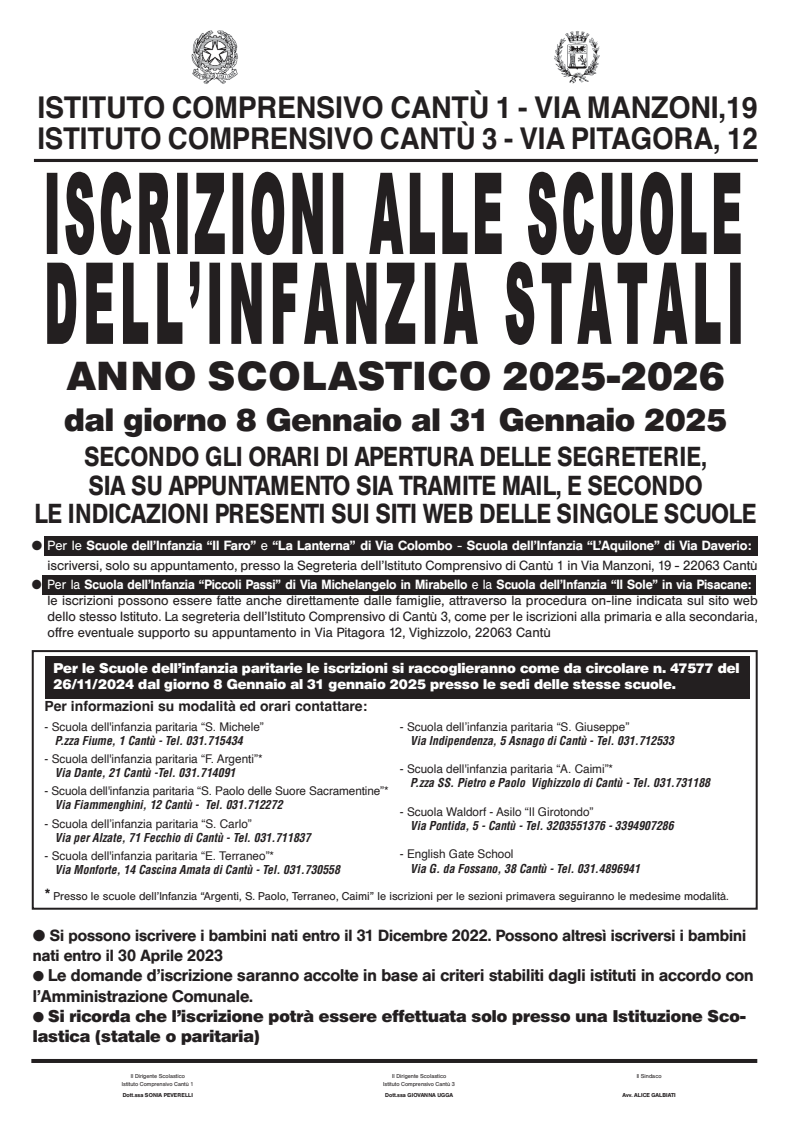
<style>
.page{position:relative;width:794px;height:1134px;background:#fff}
.page>*{position:absolute;margin:0;border:0;box-sizing:border-box;transform-origin:0 0}
.t1{font:900 40px "Helvetica BQ";letter-spacing:.015em;color:#231f20}
.t2{font:900 32px "Helvetica BQ";color:#231f20}
.t3{font:31.12px "Helvetica Neue LT Pro Md Ex+FOZEPD";letter-spacing:.115em;color:#231f20;scale:.51 1}
.t4{font:700 30px/31.2px "Helvetica";letter-spacing:-.005em;color:#231f20;scale:.95 1}
.t5{font:500 27.2px/28.4px "Helvetica BQ";letter-spacing:.02em;color:#231f20;text-align:center;scale:.85 1}
.t6{font:500 16.8px/20.5px "Helvetica BQ";color:#231f20}
.t7{font:900 16.8px/20.1px "Helvetica BQ";color:#231f20}
.t8{font:500 16px/19.6px "Helvetica BQ";color:#231f20}
.t9{font:900 14px/16.4px "Helvetica BQ";color:#fff}
.t10{font:700 14px "Helvetica";color:#231f20}
.t11{font:13.2px/16px "Helvetica BQ";color:#231f20}
.t12{font:italic 700 condensed 12px "Helvetica LT Std";color:#231f20}
.t13{font:12px "Helvetica";color:#231f20}
.t14{font:11.2px "Helvetica BQ";color:#231f20}
.t15{font:5.6px/8px "Helvetica BQ";color:#231f20;text-align:center}
.t16{font:500 5.6px "Helvetica BQ";color:#231f20}
.s1{color:#fff}
.s2{font-weight:500;color:#fff}
.s3{font-size:16px}
</style>
<div class="page">
<div style="left:32px;top:650px;width:725px;height:260px;border:2px solid #231f20"></div>
<div style="left:45px;top:656px;width:704px;height:42px;background:#231f20"></div>
<div style="left:42px;top:576px;width:714px;height:19px;background:#231f20"></div>
<div style="left:44px;top:536px;width:713px;height:20px;background:#231f20"></div>
<hr style="left:34px;top:159px;width:723px;height:3px;background:#231f20">
<svg style="left:47px;top:172px;width:693px;height:83px"></svg>
<svg style="left:47px;top:262px;width:693px;height:83px"></svg>
<img style="left:191px;top:30px;width:47px;height:54px">
<img style="left:554px;top:31px;width:46px;height:53px">
<hr style="left:31px;top:1059px;width:726px;height:4px;background:#231f20">
<h3 class="t4" style="left:37px;top:94px;width:760px">ISTITUTO COMPRENSIVO CANTÙ 1 - VIA MANZONI,19<br>ISTITUTO COMPRENSIVO CANTÙ 3 - VIA PITAGORA, 12</h3>
<h3 class="t3" style="left:43px;top:104px;width:1364px">ISTITUTI COMPRENSIVI N° 1 - VIA MANZONI / N° 3 - VIA PITAGORA</h3>
<h1 class="t1" style="left:67px;top:362px;width:659px">ANNO SCOLASTICO 2025-2026</h1>
<h2 class="t2" style="left:64px;top:409px;width:664px">dal giorno 8 Gennaio al 31 Gennaio 2025</h2>
<h3 class="t5" style="left:35px;top:444px;width:850px">SECONDO GLI ORARI DI APERTURA DELLE SEGRETERIE,<br>SIA SU APPUNTAMENTO SIA TRAMITE MAIL, E SECONDO<br>LE INDICAZIONI PRESENTI SUI SITI WEB DELLE SINGOLE SCUOLE</h3>
<p class="t11" style="left:48px;top:537px;width:711px;line-height:19.9px;text-indent:-16px">● <span class="s1">Per le</span> <span class="s2">Scuole dell’Infanzia “Il Faro”</span> <span class="s1">e</span> <span class="s2">“La Lanterna” di Via Colombo</span> <span class="s1">-</span> <span class="s2">Scuola dell’Infanzia “L’Aquilone” di Via Daverio: </span>iscriversi, solo su appuntamento, presso la Segreteria dell’Istituto Comprensivo di Cantù 1 in Via Manzoni, 19 - 22063 Cantù</p>
<p class="t11" style="left:48px;top:578px;width:711px;text-indent:-16px">● <span class="s1">Per la</span> <span class="s2">Scuola dell’Infanzia “Piccoli Passi” di Via Michelangelo in Mirabello</span> <span class="s1">e la</span> <span class="s2">Scuola dell’Infanzia “Il Sole” in via Pisacane: </span>le iscrizioni possono essere fatte anche direttamente dalle famiglie, attraverso la procedura on-line indicata sul sito web dello stesso Istituto. La segreteria dell’Istituto Comprensivo di Cantù 3, come per le iscrizioni alla primaria e alla secondaria, offre eventuale supporto su appuntamento in Via Pitagora 12, Vighizzolo, 22063 Cantù</p>
<p class="t9" style="left:53px;top:661px;width:688px">Per le Scuole dell’infanzia paritarie le iscrizioni si raccoglieranno come da circolare n. 47577 del<br>26/11/2024 dal giorno 8 Gennaio al 31 gennaio 2025 presso le sedi delle stesse scuole.</p>
<p class="t10" style="left:44px;top:700px;width:324px">Per informazioni su modalità ed orari contattare:</p>
<p class="t13" style="left:45px;top:722px;width:221px">- Scuola dell'infanzia paritaria “S. Michele”</p>
<p class="t12" style="left:55px;top:736px;width:189px">P.zza Fiume, 1 Cantù - Tel. 031.715434</p>
<p class="t13" style="left:45px;top:754px;width:219px">- Scuola dell'infanzia paritaria “F. Argenti”*</p>
<p class="t12" style="left:55px;top:768px;width:182px">Via Dante, 21 Cantù -Tel. 031.714091</p>
<p class="t13" style="left:45px;top:786px;width:345px">- Scuola dell'infanzia paritaria “S. Paolo delle Suore Sacramentine”*</p>
<p class="t12" style="left:55px;top:800px;width:229px">Via Fiammenghini, 12 Cantù - Tel. 031.712272</p>
<p class="t13" style="left:45px;top:818px;width:209px">- Scuola dell’infanzia paritaria “S. Carlo”</p>
<p class="t12" style="left:55px;top:833px;width:257px">Via per Alzate, 71 Fecchio di Cantù - Tel. 031.711837</p>
<p class="t13" style="left:45px;top:850px;width:231px">- Scuola dell'infanzia paritaria “E. Terraneo”*</p>
<p class="t12" style="left:55px;top:865px;width:286px">Via Monforte, 14 Cascina Amata di Cantù - Tel. 031.730558</p>
<p class="t13" style="left:400px;top:722px;width:231px">- Scuola dell’infanzia paritaria “S. Giuseppe”</p>
<p class="t12" style="left:410px;top:736px;width:265px">Via Indipendenza, 5 Asnago di Cantù - Tel. 031.712533</p>
<p class="t13" style="left:400px;top:764px;width:215px">- Scuola dell'infanzia paritaria “A. Caimi”*</p>
<p class="t12" style="left:410px;top:778px;width:301px">P.zza SS. Pietro e Paolo Vighizzolo di Cantù - Tel. 031.731188</p>
<p class="t13" style="left:400px;top:806px;width:195px">- Scuola Waldorf - Asilo “Il Girotondo”</p>
<p class="t12" style="left:410px;top:821px;width:265px">Via Pontida, 5 - Cantù - Tel. 3203551376 - 3394907286</p>
<p class="t13" style="left:400px;top:849px;width:115px">- English Gate School</p>
<p class="t12" style="left:410px;top:864px;width:231px">Via G. da Fossano, 38 Cantù - Tel. 031.4896941</p>
<p class="t14" style="left:45px;top:892px;width:685px"><span class="s3">*</span> Presso le scuole dell’Infanzia “Argenti, S. Paolo, Terraneo, Caimi” le iscrizioni per le sezioni primavera seguiranno le medesime modalità.</p>
<p class="t8" style="left:33px;top:927px;width:715px">● Si possono iscrivere i bambini nati entro il 31 Dicembre 2022. Possono altresì iscriversi i bambini nati entro il 30 Aprile 2023</p>
<p class="t6" style="left:33px;top:966px;width:722px">● Le domande d’iscrizione saranno accolte in base ai criteri stabiliti dagli istituti in accordo con l’Amministrazione Comunale.</p>
<p class="t7" style="left:33px;top:1007px;width:715px">● Si ricorda che l’iscrizione potrà essere effettuata solo presso una Istituzione Sco&shy;lastica (statale o paritaria)</p>
<p class="t15" style="left:383px;top:1072px;width:73px">Il Dirigente Scolastico<br>Istituto Comprensivo Cantù 3</p>
<p class="t16" style="left:385px;top:1093px;width:69px">Dott.ssa GIOVANNA UGGA</p>
<p class="t15" style="left:122px;top:1072px;width:73px">Il Dirigente Scolastico<br>Istituto Comprensivo Cantù 1</p>
<p class="t16" style="left:123px;top:1093px;width:72px">Dott.ssa SONIA PEVERELLI</p>
<p class="t15" style="left:636px;top:1072px;width:26px">Il Sindaco</p>
<p class="t16" style="left:622px;top:1093px;width:55px">Avv. ALICE GALBIATI</p>
</div>
